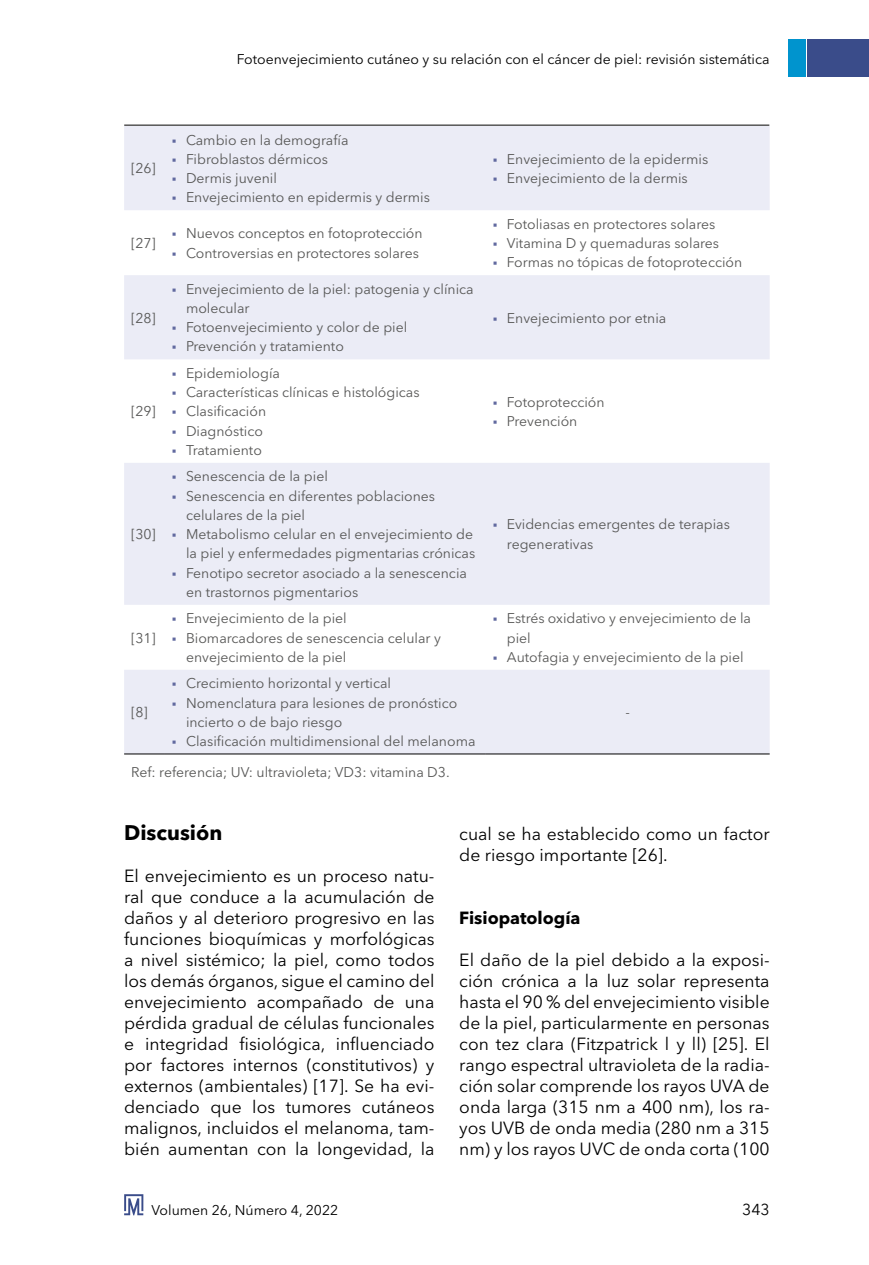
<style>
.page{position:relative;width:869px;height:1265px;background:#fff}
.page>*{position:absolute;margin:0;border:0;box-sizing:border-box;transform-origin:0 0}
.t1{font:700 21px "Avenir Next LT Pro";color:#000}
.t2{font:17.5px/21px "Avenir Next LT Pro";color:#000;text-align:justify}
.t3{font:700 17.5px "Avenir Next LT Pro";color:#000}
.t4{font:15.75px "Avenir Next LT Pro";color:#000}
.t5{font:14px/19.2px "Avenir Next LT Pro";color:#575756}
.t6{font:14px "Avenir Next LT Pro";color:#000}
</style>
<div class="page">
<div style="left:806px;top:40px;width:62px;height:37px;background:#3a4c8a"></div>
<div style="left:788px;top:40px;width:17px;height:37px;background:#0094ce"></div>
<svg style="left:124px;top:1194px;width:19px;height:21px"></svg>
<svg style="left:124px;top:126px;width:645px;height:628px;fill:#ebecf6"></svg>
<hr style="left:124px;top:754px;width:41px;height:1px;background:#000">
<hr style="left:165px;top:754px;width:320px;height:1px;background:#000">
<hr style="left:485px;top:754px;width:284px;height:1px;background:#000">
<hr style="left:124px;top:125px;width:645px;height:1px;background:#000">
<svg style="left:493px;top:656px;width:3px;height:4px"></svg>
<p class="t5" style="left:131px;top:159px;width:26px">[26]</p>
<p class="t6" style="left:237px;top:51px;width:534px">Fotoenvejecimiento cutáneo y su relación con el cáncer de piel: revisión sistemática</p>
<p class="t5" style="left:186px;top:130px;width:245px">Cambio en la demografía<br>Fibroblastos dérmicos<br>Dermis juvenil<br>Envejecimiento en epidermis y dermis</p>
<p class="t5" style="left:506px;top:149px;width:203px">Envejecimiento de la epidermis<br>Envejecimiento de la dermis</p>
<p class="t5" style="left:131px;top:233px;width:26px">[27]</p>
<p class="t5" style="left:186px;top:224px;width:238px">Nuevos conceptos en fotoprotección<br>Controversias en protectores solares</p>
<p class="t5" style="left:506px;top:214px;width:237px">Fotoliasas en protectores solares<br>Vitamina D y quemaduras solares<br>Formas no tópicas de fotoprotección</p>
<p class="t5" style="left:131px;top:308px;width:26px">[28]</p>
<p class="t5" style="left:131px;top:402px;width:26px">[29]</p>
<p class="t5" style="left:131px;top:525px;width:26px">[30]</p>
<p class="t5" style="left:131px;top:628px;width:26px">[31]</p>
<p class="t5" style="left:131px;top:703px;width:18px">[8]</p>
<p class="t5" style="left:186px;top:279px;width:289px">Envejecimiento de la piel: patogenia y clínica molecular<br>Fotoenvejecimiento y color de piel<br>Prevención y tratamiento</p>
<p class="t5" style="left:186px;top:363px;width:235px">Epidemiología<br>Características clínicas e histológicas<br>Clasificación<br>Diagnóstico<br>Tratamiento</p>
<p class="t5" style="left:186px;top:467px;width:291px">Senescencia de la piel<br>Senescencia en diferentes poblaciones celulares de la piel<br>Metabolismo celular en el envejecimiento de la piel y enfermedades pigmentarias crónicas Fenotipo secretor asociado a la senescencia en trastornos pigmentarios</p>
<p class="t5" style="left:506px;top:308px;width:161px">Envejecimiento por etnia</p>
<p class="t5" style="left:506px;top:392px;width:99px">Fotoprotección<br>Prevención</p>
<p class="t5" style="left:506px;top:515px;width:224px">Evidencias emergentes de terapias regenerativas</p>
<p class="t5" style="left:186px;top:609px;width:256px">Envejecimiento de la piel<br>Biomarcadores de senescencia celular y envejecimiento de la piel</p>
<p class="t5" style="left:506px;top:609px;width:245px">Estrés oxidativo y envejecimiento de la piel<br>Autofagia y envejecimiento de la piel</p>
<p class="t5" style="left:186px;top:674px;width:291px">Crecimiento horizontal y vertical Nomenclatura para lesiones de pronóstico incierto o de bajo riesgo<br>Clasificación multidimensional del melanoma</p>
<p class="t5" style="left:625px;top:703px;width:6px">-</p>
<p class="t5" style="left:131px;top:762px;width:320px">Ref: referencia; UV: ultravioleta; VD3: vitamina D3.</p>
<h1 class="t1" style="left:124px;top:820px;width:100px">Discusión</h1>
<p class="t2" style="left:124px;top:865px;width:312px">El envejecimiento es un proceso natu&shy;ral que conduce a la acumulación de daños y al deterioro progresivo en las funciones bioquímicas y morfológicas a nivel sistémico; la piel, como todos los demás órganos, sigue el camino del envejecimiento acompañado de una pérdida gradual de células funcionales e integridad fisiológica, influenciado por factores internos (constitutivos) y externos (ambientales) [17]. Se ha evi&shy;denciado que los tumores cutáneos malignos, incluidos el melanoma, tam&shy;bién aumentan con la longevidad, la</p>
<p class="t2" style="left:459px;top:823px;width:312px">cual se ha establecido como un factor de riesgo importante [26].</p>
<p class="t3" style="left:459px;top:907px;width:123px">Fisiopatología</p>
<p class="t2" style="left:459px;top:949px;width:312px">El daño de la piel debido a la exposi&shy;ción crónica a la luz solar representa hasta el 90 % del envejecimiento visible de la piel, particularmente en personas con tez clara (Fitzpatrick l y ll) [25]. El rango espectral ultravioleta de la radia&shy;ción solar comprende los rayos UVA de onda larga (315 nm a 400 nm), los ra&shy;yos UVB de onda media (280 nm a 315 nm) y los rayos UVC de onda corta (100</p>
<p class="t6" style="left:151px;top:1202px;width:188px">Volumen 26, Número 4, 2022</p>
<p class="t4" style="left:741px;top:1201px;width:29px">343</p>
</div>
